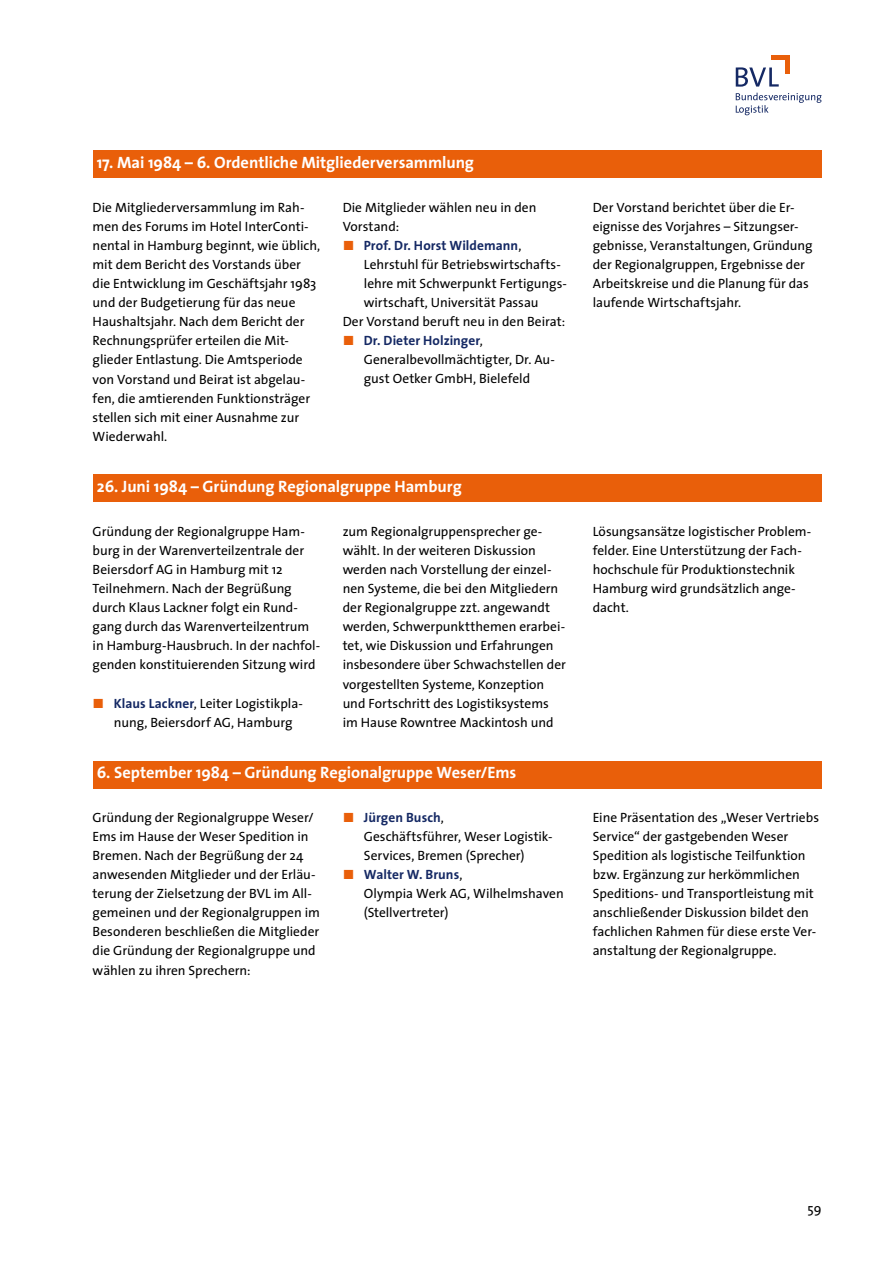
<style>
.page{position:relative;width:893px;height:1263px;background:#fff}
.page>*{position:absolute;margin:0;border:0;box-sizing:border-box;transform-origin:0 0}
.t1{font:700 16.5px "The Sans";letter-spacing:-.005em;color:#fff}
.t2{font:13.5px/19px "The Sans";color:#000}
.t3{font:700 13.5px "The Sans";letter-spacing:.005em;color:#152964}
.s1{font-family:"The Sans Bold Expert";color:#e95f0a}
.s2{font-weight:700;color:#152964}
.s3{font-family:"The Sans Bold Expert";font-weight:400;color:#e95f0a}
.s4{font-weight:400;color:#000}
</style>
<div class="page">
<svg style="left:736px;top:67px;width:43px;height:20px"></svg>
<svg style="left:736px;top:93px;width:85px;height:22px"></svg>
<hr style="left:771px;top:55px;width:18px;height:4px;background:#e95f0a">
<hr style="left:785px;top:55px;width:4px;height:19px;background:#e95f0a">
<div style="left:93px;top:475px;width:728px;height:27px;background:#e95f0a"></div>
<div style="left:93px;top:150px;width:728px;height:28px;background:#e95f0a"></div>
<div style="left:93px;top:761px;width:728px;height:27px;background:#e95f0a"></div>
<p class="t1" style="left:97px;top:149px;width:379px">17. Mai 1984 – 6. Ordentliche Mitgliederversammlung</p>
<p class="t2" style="left:93px;top:197px;width:229px">Die Mitgliederversammlung im Rah&shy;men des Forums im Hotel InterConti&shy;nental in Hamburg beginnt, wie üblich, mit dem Bericht des Vorstands über die Entwicklung im Geschäftsjahr 1983 und der Budgetierung für das neue Haushaltsjahr. Nach dem Bericht der Rechnungsprüfer erteilen die Mit&shy;glieder Entlastung. Die Amtsperiode von Vorstand und Beirat ist abgelau&shy;fen, die amtierenden Funktionsträger stellen sich mit einer Ausnahme zur Wiederwahl.</p>
<p class="t2" style="left:343px;top:197px;width:195px">Die Mitglieder wählen neu in den<br>Vorstand:<br><span class="s1">ó</span> <span class="s2">Prof. Dr. Horst Wildemann</span>,</p>
<p class="t2" style="left:364px;top:255px;width:198px">Lehrstuhl für Betriebswirtschafts-</p>
<p class="t2" style="left:364px;top:274px;width:205px">lehre mit Schwerpunkt Fertigungs-</p>
<p class="t2" style="left:364px;top:293px;width:176px">wirtschaft, Universität Passau</p>
<p class="t2" style="left:343px;top:312px;width:224px">Der Vorstand beruft neu in den Beirat:</p>
<p class="t3" style="left:343px;top:329px;width:142px"><span class="s3">ó</span> Dr. Dieter Holzinger<span class="s4">,</span></p>
<p class="t2" style="left:364px;top:350px;width:193px">Generalbevollmächtigter, Dr. Au-</p>
<p class="t2" style="left:364px;top:369px;width:168px">gust Oetker GmbH, Bielefeld</p>
<p class="t1" style="left:97px;top:473px;width:366px">26. Juni 1984 – Gründung Regionalgruppe Hamburg</p>
<p class="t2" style="left:593px;top:197px;width:221px">Der Vorstand berichtet über die Er&shy;eignisse des Vorjahres – Sitzungser&shy;gebnisse, Veranstaltungen, Gründung der Regionalgruppen, Ergebnisse der Arbeitskreise und die Planung für das laufende Wirtschaftsjahr.</p>
<p class="t2" style="left:93px;top:521px;width:229px">Gründung der Regionalgruppe Ham&shy;burg in der Warenverteilzentrale der Beiersdorf AG in Hamburg mit 12<br>Teilnehmern. Nach der Begrüßung durch Klaus Lackner folgt ein Rund&shy;gang durch das Warenverteilzentrum in Hamburg-Hausbruch. In der nachfol&shy;genden konstituierenden Sitzung wird</p>
<p class="t2" style="left:114px;top:693px;width:191px;text-indent:-21px"><span class="s1">ó</span> <span class="s2">Klaus Lackner</span>, Leiter Logistikpla&shy;nung, Beiersdorf AG, Hamburg</p>
<p class="t2" style="left:343px;top:521px;width:225px">zum Regionalgruppensprecher ge&shy;wählt. In der weiteren Diskussion werden nach Vorstellung der einzel&shy;nen Systeme, die bei den Mitgliedern der Regionalgruppe zzt. angewandt werden, Schwerpunktthemen erarbei&shy;tet, wie Diskussion und Erfahrungen insbesondere über Schwachstellen der vorgestellten Systeme, Konzeption und Fortschritt des Logistiksystems im Hause Rowntree Mackintosh und</p>
<p class="t2" style="left:593px;top:521px;width:220px">Lösungsansätze logistischer Problem&shy;felder. Eine Unterstützung der Fach&shy;hochschule für Produktionstechnik<br>Hamburg wird grundsätzlich ange&shy;dacht.</p>
<p class="t1" style="left:97px;top:759px;width:421px">6. September 1984 – Gründung Regionalgruppe Weser/Ems</p>
<p class="t2" style="left:93px;top:807px;width:229px">Gründung der Regionalgruppe Weser/ Ems im Hause der Weser Spedition in Bremen. Nach der Begrüßung der 24 anwesenden Mitglieder und der Erläu&shy;terung der Zielsetzung der BVL im All&shy;gemeinen und der Regionalgruppen im Besonderen beschließen die Mitglieder die Gründung der Regionalgruppe und wählen zu ihren Sprechern:</p>
<p class="t3" style="left:343px;top:806px;width:103px"><span class="s3">ó</span> Jürgen Busch<span class="s4">,</span></p>
<p class="t2" style="left:364px;top:826px;width:190px">Geschäftsführer, Weser Logistik-</p>
<p class="t2" style="left:364px;top:845px;width:162px">Services, Bremen (Sprecher)</p>
<p class="t3" style="left:343px;top:863px;width:121px"><span class="s3">ó</span> Walter W. Bruns<span class="s4">,</span></p>
<p class="t2" style="left:364px;top:884px;width:201px">Olympia Werk AG, Wilhelmshaven</p>
<p class="t2" style="left:364px;top:903px;width:86px">(Stellvertreter)</p>
<p class="t2" style="left:593px;top:807px;width:228px">Eine Präsentation des „Weser Vertriebs Service“ der gastgebenden Weser Spedition als logistische Teilfunktion bzw. Ergänzung zur herkömmlichen Speditions- und Transportleistung mit anschließender Diskussion bildet den fachlichen Rahmen für diese erste Ver&shy;anstaltung der Regionalgruppe.</p>
<p class="t2" style="left:807px;top:1198px;width:16px">59</p>
</div>
